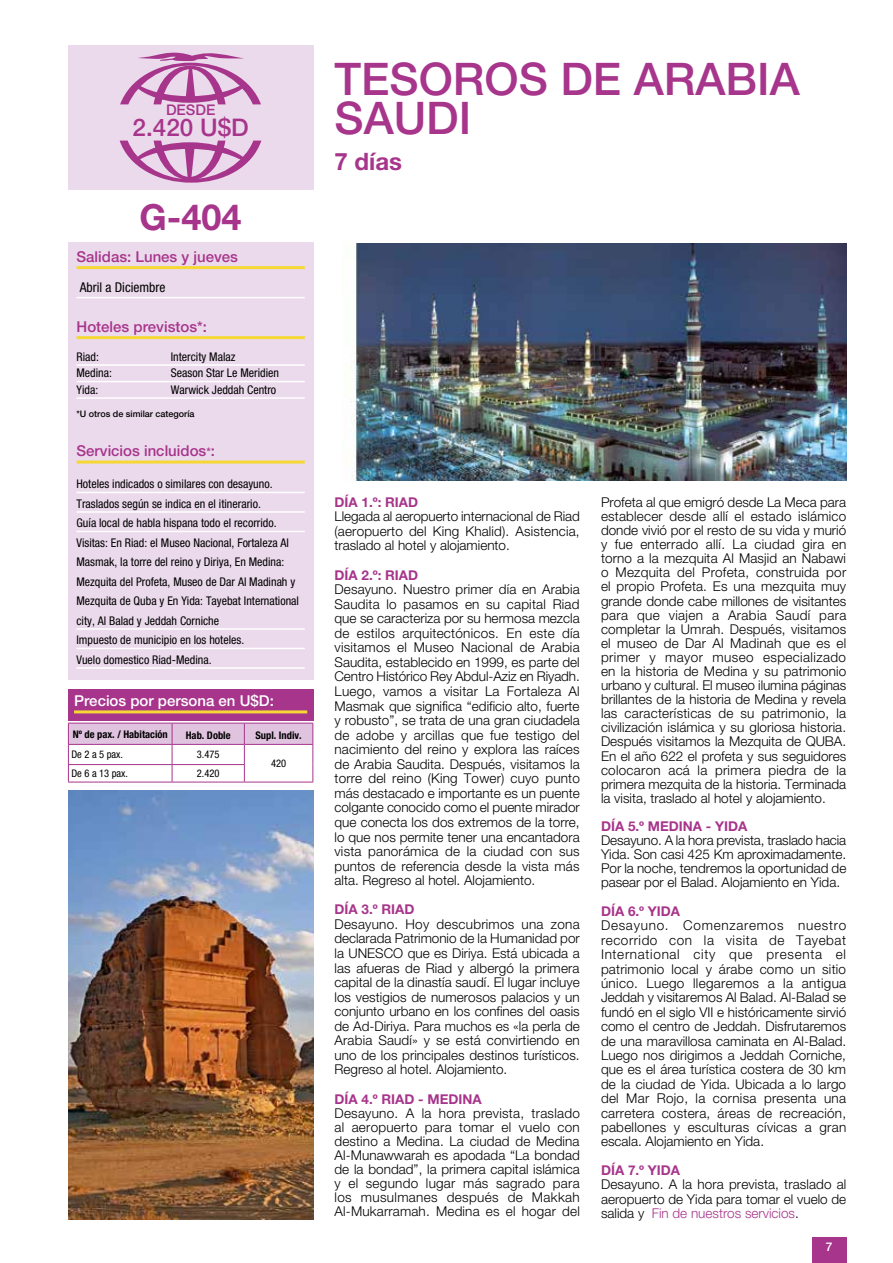
<style>
.page{position:relative;width:893px;height:1263px;background:#fff}
.page>*{position:absolute;margin:0;border:0;box-sizing:border-box;transform-origin:0 0}
.t1{font:500 45px/39px "Helvetica Neue LT Std";color:#a7358b}
.t2{font:700 36px "Helvetica Neue LT Std";color:#a7358b}
.t3{font:500 24.3px "Helvetica Neue LT Std";color:#a7358b}
.t4{font:700 24px "Helvetica Neue LT Std";color:#a7358b}
.t5{font:500 15px "Helvetica Neue LT Std";color:#a7358b}
.t6{font:500 15px "Helvetica Neue LT Std";color:#fff}
.t7{font:500 14.7px "Helvetica Neue LT Std";color:#a7358b}
.t8{font:300 13.5px/14.5px "Helvetica Neue LT Std";color:#000;text-align:justify}
.t9{font:700 13.5px "Helvetica Neue LT Std";color:#a7358b}
.t10{font:condensed 13.5px "Helvetica Neue LT Std";color:#000}
.t11{font:condensed 12px/19.5px "Helvetica Neue LT Std";color:#000}
.t12{font:500 12px "Helvetica Neue LT Std";color:#fff}
.t13{font:700 condensed 10.5px "Helvetica Neue LT Std";color:#000}
.t14{font:condensed 10.5px "Helvetica Neue LT Std";color:#000}
.t15{font:500 9px "Helvetica Neue LT Std";color:#000}
.s1{font-size:12px}
.s2{color:#a7358b}
</style>
<div class="page">
<div style="left:812px;top:1237px;width:34px;height:26px;background:#a7358b"></div>
<div style="left:68px;top:45px;width:245px;height:145px;background:#ebdaec"></div>
<svg style="left:120px;top:141px;width:141px;height:42px"></svg>
<svg style="left:120px;top:52px;width:141px;height:52px"></svg>
<div style="left:68px;top:242px;width:245px;height:438px;background:#ebdaec"></div>
<hr style="left:77px;top:266px;width:228px;height:3px;background:#f5d835">
<hr style="left:77px;top:297px;width:228px;height:1px;background:#fff">
<hr style="left:77px;top:336px;width:228px;height:3px;background:#f5d835">
<hr style="left:77px;top:364px;width:228px;height:2px;background:#fff">
<hr style="left:77px;top:381px;width:228px;height:1px;background:#fff">
<hr style="left:77px;top:397px;width:228px;height:2px;background:#fff">
<hr style="left:77px;top:460px;width:228px;height:3px;background:#f5d835">
<hr style="left:77px;top:492px;width:228px;height:1px;background:#fff">
<hr style="left:77px;top:511px;width:228px;height:2px;background:#fff">
<hr style="left:77px;top:531px;width:228px;height:1px;background:#fff">
<hr style="left:77px;top:628px;width:228px;height:2px;background:#fff">
<hr style="left:77px;top:648px;width:228px;height:1px;background:#fff">
<hr style="left:77px;top:667px;width:228px;height:2px;background:#fff">
<div style="left:68px;top:689px;width:245px;height:31px;background:#a7358b"></div>
<hr style="left:74px;top:710px;width:233px;height:3px;background:#f5d835">
<svg style="left:68px;top:723px;width:245px;height:59px"></svg>
<hr style="left:68px;top:782px;width:104px;height:1px;background:#a7358b">
<hr style="left:172px;top:782px;width:72px;height:1px;background:#a7358b">
<hr style="left:244px;top:782px;width:69px;height:1px;background:#a7358b">
<img style="left:68px;top:791px;width:245px;height:429px">
<img style="left:351px;top:244px;width:495px;height:236px">
<p class="t7" style="left:166px;top:101px;width:51px">DESDE</p>
<h3 class="t3" style="left:133px;top:113px;width:118px">2.420 U$D</h3>
<h2 class="t2" style="left:140px;top:195px;width:104px">G-404</h2>
<p class="t5" style="left:77px;top:247px;width:163px">Salidas: Lunes y jueves</p>
<p class="t10" style="left:80px;top:280px;width:87px">Abril a Diciembre</p>
<p class="t5" style="left:77px;top:317px;width:132px">Hoteles previstos*:</p>
<p class="t11" style="left:77px;top:347px;width:24px">Riad:</p>
<p class="t11" style="left:171px;top:347px;width:66px">Intercity Malaz</p>
<p class="t11" style="left:77px;top:363px;width:37px">Medina:</p>
<p class="t11" style="left:171px;top:363px;width:110px">Season Star Le Meridien</p>
<p class="t11" style="left:77px;top:380px;width:23px">Yida:</p>
<p class="t11" style="left:171px;top:380px;width:107px">Warwick Jeddah Centro</p>
<p class="t15" style="left:77px;top:408px;width:120px">*U otros de similar categoría</p>
<p class="t5" style="left:77px;top:442px;width:140px">Servicios incluidos<span class="s1">*</span>:</p>
<p class="t11" style="left:77px;top:474px;width:224px">Hoteles indicados o similares con desayuno.<br>Traslados según se indica en el itinerario.<br>Guía local de habla hispana todo el recorrido.<br>Visitas: En Riad: el Museo Nacional, Fortaleza Al Masmak, la torre del reino y Diriya, En Medina:<br>Mezquita del Profeta, Museo de Dar Al Madinah y Mezquita de Quba y En Yida: Tayebat International city, Al Balad y Jeddah Corniche<br>Impuesto de municipio en los hoteles.<br>Vuelo domestico Riad-Medina.</p>
<p class="t6" style="left:74px;top:691px;width:201px">Precios por persona en U$D:</p>
<p class="t13" style="left:73px;top:727px;width:97px">Nº de pax. / Habitación</p>
<p class="t13" style="left:186px;top:729px;width:46px">Hab. Doble</p>
<p class="t13" style="left:255px;top:729px;width:48px">Supl. Indiv.</p>
<p class="t14" style="left:71px;top:748px;width:53px">De 2 a 5 pax.</p>
<p class="t14" style="left:197px;top:748px;width:24px">3.475</p>
<p class="t14" style="left:271px;top:757px;width:17px">420</p>
<p class="t14" style="left:71px;top:767px;width:58px">De 6 a 13 pax.</p>
<p class="t14" style="left:197px;top:767px;width:24px">2.420</p>
<h1 class="t1" style="left:335px;top:59px;width:467px">TESOROS DE ARABIA<br>SAUDI</h1>
<h3 class="t4" style="left:335px;top:146px;width:69px">7 días</h3>
<p class="t9" style="left:335px;top:494px;width:85px">DÍA 1.º: RIAD</p>
<p class="t8" style="left:335px;top:509px;width:247px">Llegada al aeropuerto internacional de Riad (aeropuerto del King Khalid). Asistencia, traslado al hotel y alojamiento.</p>
<p class="t9" style="left:335px;top:566px;width:85px">DÍA 2.º: RIAD</p>
<p class="t8" style="left:335px;top:582px;width:247px">Desayuno. Nuestro primer día en Arabia Saudita lo pasamos en su capital Riad que se caracteriza por su hermosa mezcla de estilos arquitectónicos. En este día visitamos el Museo Nacional de Arabia Saudita, establecido en 1999, es parte del Centro Histórico Rey Abdul-Aziz en Riyadh.<br>Luego, vamos a visitar La Fortaleza Al Masmak que significa “edificio alto, fuerte y robusto”, se trata de una gran ciudadela de adobe y arcillas que fue testigo del nacimiento del reino y explora las raíces de Arabia Saudita. Después, visitamos la torre del reino (King Tower) cuyo punto más destacado e importante es un puente colgante conocido como el puente mirador que conecta los dos extremos de la torre, lo que nos permite tener una encantadora vista panorámica de la ciudad con sus puntos de referencia desde la vista más alta. Regreso al hotel. Alojamiento.</p>
<p class="t9" style="left:335px;top:901px;width:81px">DÍA 3.º RIAD</p>
<p class="t8" style="left:335px;top:916px;width:247px">Desayuno. Hoy descubrimos una zona declarada Patrimonio de la Humanidad por la UNESCO que es Diriya. Está ubicada a las afueras de Riad y albergó la primera capital de la dinastía saudí. El lugar incluye los vestigios de numerosos palacios y un conjunto urbano en los confines del oasis de Ad-Diriya. Para muchos es «la perla de Arabia Saudí» y se está convirtiendo en uno de los principales destinos turísticos.<br>Regreso al hotel. Alojamiento.</p>
<p class="t9" style="left:335px;top:1090px;width:149px">DÍA 4.º RIAD - MEDINA</p>
<p class="t8" style="left:335px;top:1105px;width:247px;line-height:14.1px">Desayuno. A la hora prevista, traslado al aeropuerto para tomar el vuelo con destino a Medina. La ciudad de Medina Al-Munawwarah es apodada “La bondad de la bondad”, la primera capital islámica y el segundo lugar más sagrado para los musulmanes después de Makkah Al-Mukarramah. Medina es el hogar del</p>
<p class="t8" style="left:601px;top:495px;width:247px;line-height:14.1px">Profeta al que emigró desde La Meca para establecer desde allí el estado islámico donde vivió por el resto de su vida y murió y fue enterrado allí. La ciudad gira en torno a la mezquita Al Masjid an Nabawi o Mezquita del Profeta, construida por el propio Profeta. Es una mezquita muy grande donde cabe millones de visitantes para que viajen a Arabia Saudí para completar la Umrah. Después, visitamos el museo de Dar Al Madinah que es el primer y mayor museo especializado en la historia de Medina y su patrimonio urbano y cultural. El museo ilumina páginas brillantes de la historia de Medina y revela las características de su patrimonio, la civilización islámica y su gloriosa historia.<br>Después visitamos la Mezquita de QUBA.<br>En el año 622 el profeta y sus seguidores colocaron acá la primera piedra de la primera mezquita de la historia. Terminada la visita, traslado al hotel y alojamiento.</p>
<p class="t9" style="left:601px;top:818px;width:148px">DÍA 5.º MEDINA - YIDA</p>
<p class="t8" style="left:601px;top:833px;width:247px;line-height:14.1px">Desayuno. A la hora prevista, traslado hacia Yida. Son casi 425 Km aproximadamente.<br>Por la noche, tendremos la oportunidad de pasear por el Balad. Alojamiento en Yida.</p>
<p class="t9" style="left:601px;top:903px;width:81px">DÍA 6.º YIDA</p>
<p class="t8" style="left:601px;top:918px;width:247px">Desayuno. Comenzaremos nuestro recorrido con la visita de Tayebat International city que presenta el patrimonio local y árabe como un sitio único. Luego llegaremos a la antigua Jeddah y visitaremos Al Balad. Al-Balad se fundó en el siglo VII e históricamente sirvió como el centro de Jeddah. Disfrutaremos de una maravillosa caminata en Al-Balad.<br>Luego nos dirigimos a Jeddah Corniche, que es el área turística costera de 30 km de la ciudad de Yida. Ubicada a lo largo del Mar Rojo, la cornisa presenta una carretera costera, áreas de recreación, pabellones y esculturas cívicas a gran escala. Alojamiento en Yida.</p>
<p class="t9" style="left:601px;top:1162px;width:81px">DÍA 7.º YIDA</p>
<p class="t8" style="left:601px;top:1177px;width:247px">Desayuno. A la hora prevista, traslado al aeropuerto de Yida para tomar el vuelo de salida y <span class="s2">Fin de nuestros servicios</span>.</p>
<p class="t12" style="left:826px;top:1239px;width:8px">7</p>
</div>
